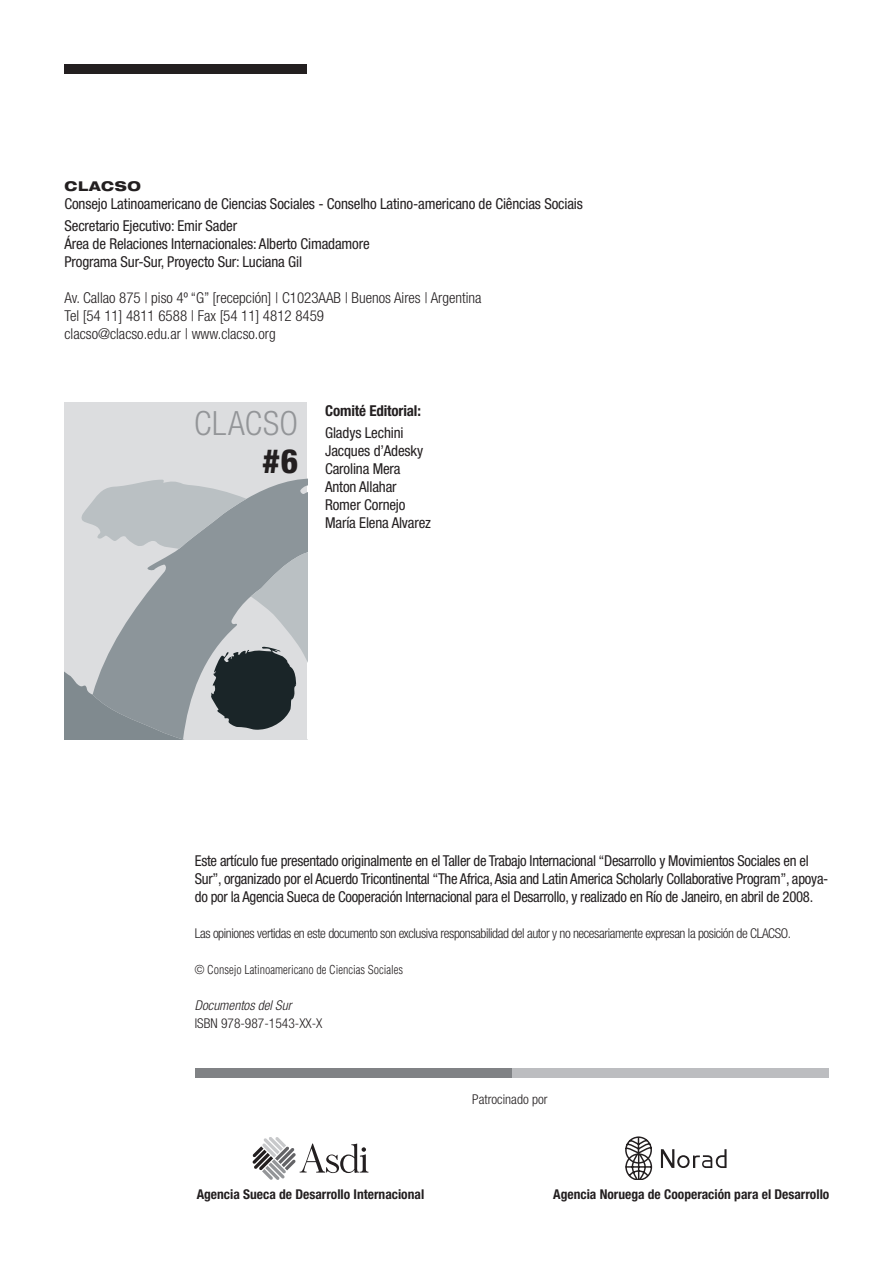
<style>
.page{position:relative;width:893px;height:1263px;background:#fff}
.page>*{position:absolute;margin:0;border:0;box-sizing:border-box;transform-origin:0 0}
.t1{font:300 condensed 33.45px "Helvetica Neue LT Std";letter-spacing:.02em;color:#939598}
.t2{font:800 condensed 33.45px "Helvetica Neue LT Std";color:#231f20}
.t3{font:condensed 15px/18px "Helvetica Neue LT Std";letter-spacing:-.02em;color:#231f20}
.t4{font:300 condensed 15px/18px "Helvetica Neue LT Std";color:#231f20}
.t5{font:700 condensed 15px "Helvetica Neue LT Std";letter-spacing:-.01em;color:#231f20}
.t6{font:300 condensed 13.5px "Helvetica Neue LT Std";letter-spacing:-.03em;color:#231f20}
.t7{font:700 condensed 13.5px "Helvetica Neue LT Std";color:#231f20}
.t8{font:300 condensed 13.5px "Helvetica Neue LT Std";color:#231f20}
.t9{font:italic 300 condensed 13.5px "Helvetica Neue LT Std";color:#231f20}
.t10{font:800 expanded 13.5px "Helvetica Neue LT Std";letter-spacing:.05em;color:#231f20}
.t11{font:300 condensed 12px "Helvetica LT Std";color:#231f20}
</style>
<div class="page">
<div style="left:64px;top:64px;width:243px;height:10px;background:#231f20"></div>
<svg style="left:253px;top:1137px;width:115px;height:43px"></svg>
<svg style="left:661px;top:1149px;width:65px;height:19px"></svg>
<svg style="left:625px;top:1136px;width:28px;height:44px"></svg>
<div style="left:195px;top:1068px;width:317px;height:9px;background:#808285"></div>
<div style="left:512px;top:1068px;width:316px;height:9px;background:#bcbdc0"></div>
<div style="left:64px;top:402px;width:243px;height:338px;background:#dcdddf"></div>
<svg style="left:81px;top:480px;width:226px;height:113px"></svg>
<svg style="left:64px;top:593px;width:243px;height:147px"></svg>
<p class="t10" style="left:64px;top:177px;width:78px">CLACSO</p>
<p class="t3" style="left:64px;top:192px;width:520px;line-height:22.5px">Consejo Latinoamericano de Ciencias Sociales - Conselho Latino-americano de Ciências Sociais<br>Secretario Ejecutivo: Emir Sader</p>
<p class="t3" style="left:64px;top:235px;width:307px">Área de Relaciones Internacionales: Alberto Cimadamore<br>Programa Sur-Sur, Proyecto Sur: Luciana Gil</p>
<p class="t4" style="left:64px;top:289px;width:419px">Av. Callao 875 | piso 4º “G” [recepción] | C1023AAB | Buenos Aires | Argentina<br>Tel [54 11] 4811 6588 | Fax [54 11] 4812 8459<br>clacso@clacso.edu.ar | www.clacso.org</p>
<h1 class="t1" style="left:194px;top:404px;width:106px">CLACSO</h1>
<h1 class="t2" style="left:263px;top:440px;width:37px">#6</h1>
<p class="t5" style="left:325px;top:401px;width:97px">Comité Editorial:</p>
<p class="t3" style="left:325px;top:424px;width:107px">Gladys Lechini<br>Jacques d’Adesky<br>Carolina Mera<br>Anton Allahar<br>Romer Cornejo<br>María Elena Alvarez</p>
<p class="t3" style="left:195px;top:851px;width:635px">Este artículo fue presentado originalmente en el Taller de Trabajo Internacional “Desarrollo y Movimientos Sociales en el<br>Sur”, organizado por el Acuerdo Tricontinental “The Africa, Asia and Latin America Scholarly Collaborative Program”, apoya&shy;do por la Agencia Sueca de Cooperación Internacional para el Desarrollo, y realizado en Río de Janeiro, en abril de 2008.</p>
<p class="t6" style="left:195px;top:925px;width:598px">Las opiniones vertidas en este documento son exclusiva responsabilidad del autor y no necesariamente expresan la posición de CLACSO.</p>
<p class="t11" style="left:195px;top:962px;width:210px">© Consejo Latinoamericano de Ciencias Sociales</p>
<p class="t9" style="left:195px;top:997px;width:98px">Documentos del Sur</p>
<p class="t8" style="left:195px;top:1015px;width:129px">ISBN 978-987-1543-XX-X</p>
<p class="t8" style="left:472px;top:1091px;width:77px">Patrocinado por</p>
<p class="t7" style="left:197px;top:1186px;width:229px">Agencia Sueca de Desarrollo Internacional</p>
<p class="t7" style="left:553px;top:1186px;width:278px">Agencia Noruega de Cooperación para el Desarrollo</p>
</div>
